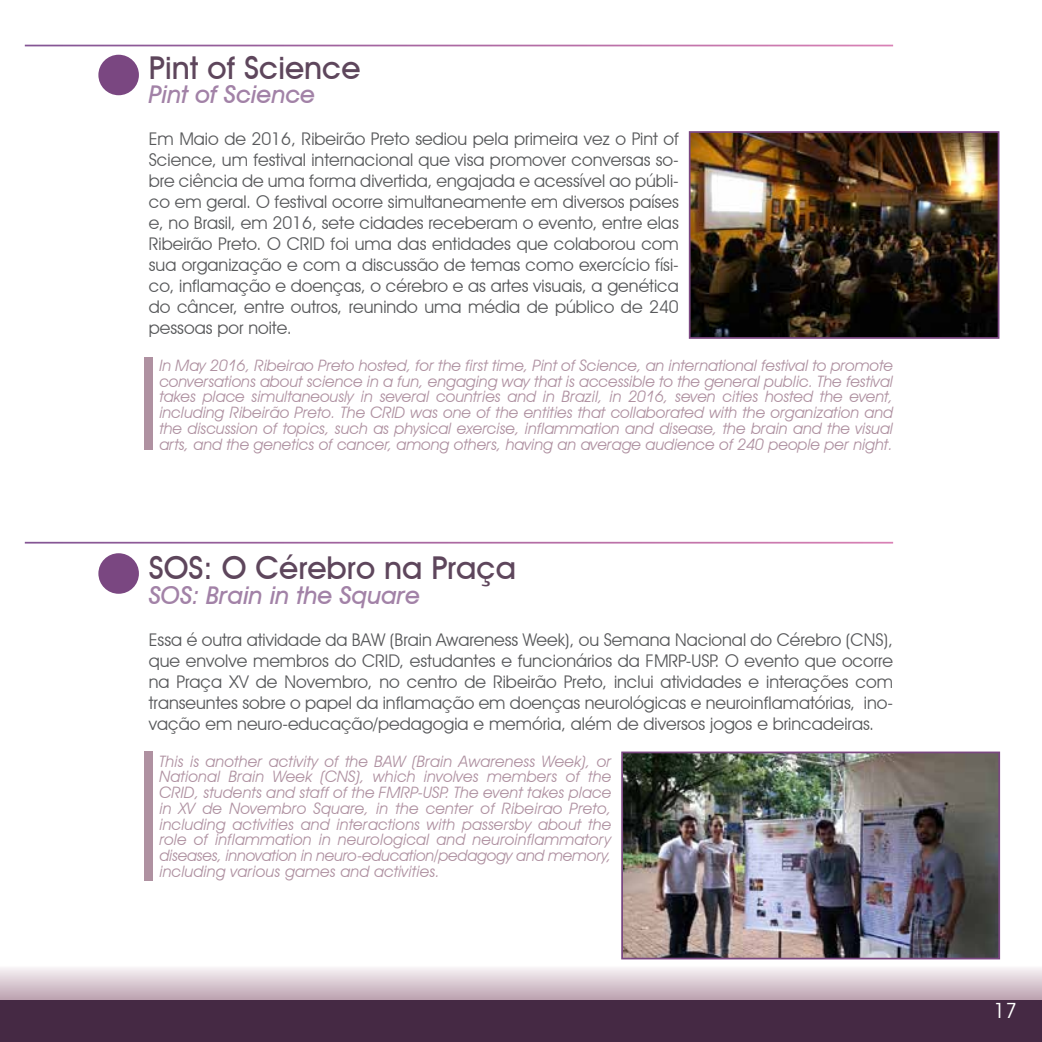
<style>
.page{position:relative;width:1042px;height:1042px;background:#fff}
.page>*{position:absolute;margin:0;border:0;box-sizing:border-box;transform-origin:0 0}
.t1{font:500 31.5px "Avant Garde IT Cby BT";color:#5e465c}
.t2{font:italic 500 24.5px "Avant Garde IT Cby BT";color:#a282a7}
.t3{font:21px "Avant Garde IT Cby BT";color:#fff}
.t4{font:17.5px/21px "Avant Garde IT Cby BT";color:#58595b;text-align:justify}
.t5{font:italic 15.75px/15.8px "Avant Garde IT Cby BT";color:#af91a1;text-align:justify}
</style>
<div class="page">
<div style="left:0;top:999px;width:1042px;height:43px;background:#452944"></div>
<svg style="left:0;top:968px;width:1042px;height:32px;background:#d8c8d0"></svg>
<div style="left:98px;top:553px;width:41px;height:41px;background:#7a4781;border-radius:50%"></div>
<div style="left:98px;top:55px;width:41px;height:40px;background:#7a4781;border-radius:50%"></div>
<img style="left:624px;top:754px;width:373px;height:202px">
<div style="left:621px;top:751px;width:379px;height:208px;border:2px solid #7a4781"></div>
<img style="left:692px;top:134px;width:304px;height:202px">
<div style="left:689px;top:131px;width:310px;height:208px;border:2px solid #7a4781"></div>
<div style="left:144px;top:357px;width:9px;height:93px;background:#af91a1"></div>
<div style="left:144px;top:751px;width:9px;height:130px;background:#af91a1"></div>
<h1 class="t1" style="left:149px;top:48px;width:213px">Pint of Science</h1>
<h2 class="t2" style="left:149px;top:80px;width:168px">Pint of Science</h2>
<p class="t4" style="left:149px;top:128px;width:531px">Em Maio de 2016, Ribeirão Preto sediou pela primeira vez o Pint of Science, um festival internacional que visa promover conversas so&shy;bre ciência de uma forma divertida, engajada e acessível ao públi&shy;co em geral. O festival ocorre simultaneamente em diversos países e, no Brasil, em 2016, sete cidades receberam o evento, entre elas Ribeirão Preto. O CRID foi uma das entidades que colaborou com sua organização e com a discussão de temas como exercício físi&shy;co, inflamação e doenças, o cérebro e as artes visuais, a genética do câncer, entre outros, reunindo uma média de público de 240 pessoas por noite.</p>
<p class="t5" style="left:159px;top:357px;width:735px">In May 2016, Ribeirao Preto hosted, for the first time, Pint of Science, an international festival to promote conversations about science in a fun, engaging way that is accessible to the general public. The festival takes place simultaneously in several countries and in Brazil, in 2016, seven cities hosted the event, including Ribeirão Preto. The CRID was one of the entities that collaborated with the organization and the discussion of topics, such as physical exercise, inflammation and disease, the brain and the visual arts, and the genetics of cancer, among others, having an average audience of 240 people per night.</p>
<h1 class="t1" style="left:149px;top:549px;width:369px">SOS: O Cérebro na Praça</h1>
<h2 class="t2" style="left:149px;top:580px;width:273px">SOS: Brain in the Square</h2>
<p class="t4" style="left:149px;top:629px;width:746px">Essa é outra atividade da BAW (Brain Awareness Week), ou Semana Nacional do Cérebro (CNS), que envolve membros do CRID, estudantes e funcionários da FMRP-USP. O evento que ocorre na Praça XV de Novembro, no centro de Ribeirão Preto, inclui atividades e interações com transeuntes sobre o papel da inflamação em doenças neurológicas e neuroinflamatórias, ino&shy;vação em neuro-educação/pedagogia e memória, além de diversos jogos e brincadeiras.</p>
<p class="t5" style="left:159px;top:753px;width:453px">This is another activity of the BAW (Brain Awareness Week), or National Brain Week (CNS), which involves members of the CRID, students and staff of the FMRP-USP. The event takes place in XV de Novembro Square, in the center of Ribeirao Preto, including activities and interactions with passersby about the role of inflammation in neurological and neuroinflammatory diseases, innovation in neuro-education/pedagogy and memory, including various games and activities.</p>
<h3 class="t3" style="left:993px;top:997px;width:25px">17</h3>
</div>
